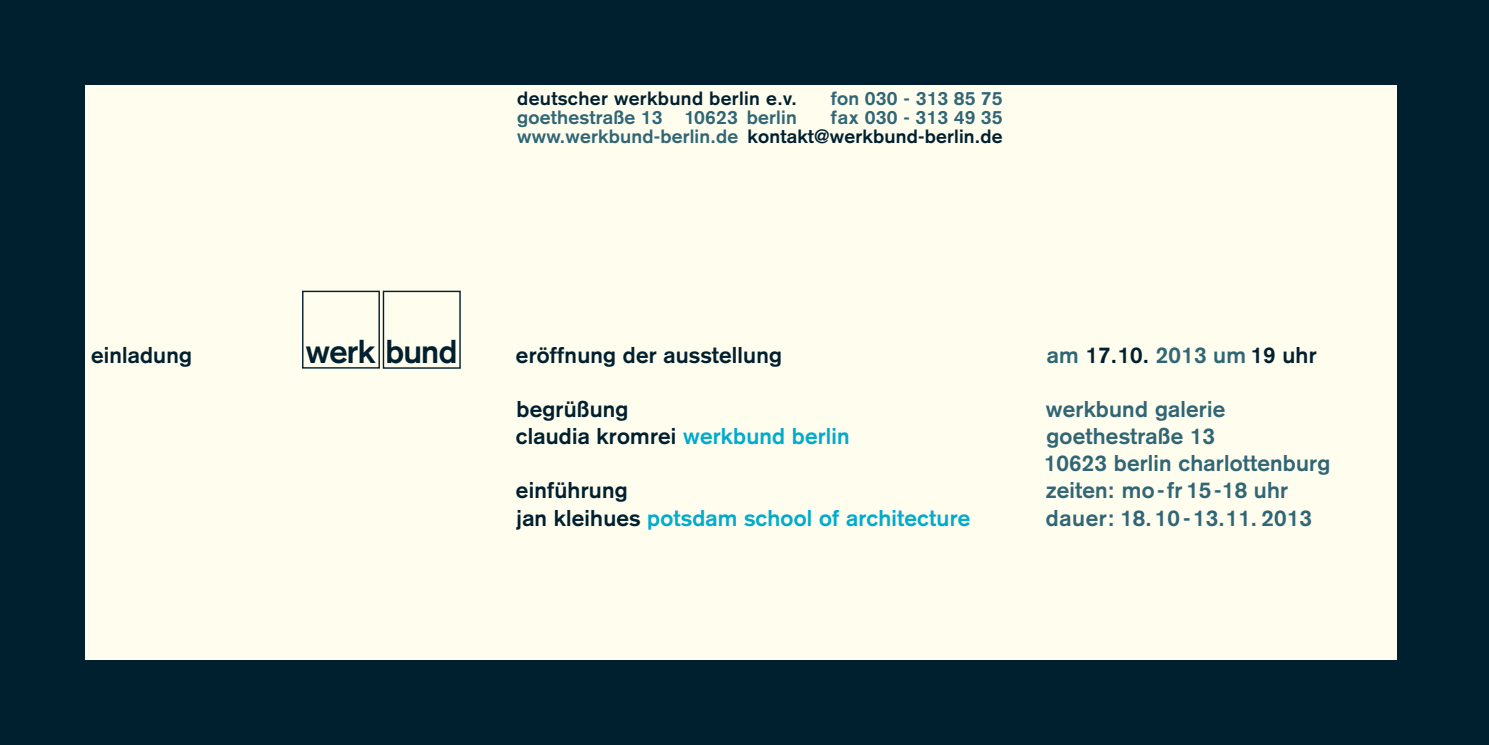
<style>
.page{position:relative;width:1489px;height:745px;background:#fff}
.page>*{position:absolute;margin:0;border:0;box-sizing:border-box;transform-origin:0 0}
.t1{font:700 32.5px "Akzidenz Grotesk";letter-spacing:-.02em;color:#00202f}
.t2{font:700 22.5px/27px "Akzidenz Grotesk";letter-spacing:.01em;color:#306675}
.t3{font:700 22.5px/27px "Akzidenz Grotesk";letter-spacing:.01em;color:#00202f}
.t4{font:700 22.5px/27px "Akzidenz Grotesk";letter-spacing:.01em;color:#00abcd}
.t5{font:700 19px/19px "Akzidenz Grotesk";letter-spacing:.01em;color:#306675;text-align:right}
.t6{font:700 19px "Akzidenz Grotesk";letter-spacing:.02em;color:#00202f}
.s1{color:#00202f}
.s2{color:#00abcd}
.s3{color:#306675}
</style>
<div class="page">
<div style="left:0;top:0;width:1488px;height:744px;background:#00202f"></div>
<div style="left:85px;top:85px;width:1311px;height:574px;background:#fffdee"></div>
<svg style="left:302px;top:290px;width:159px;height:79px"></svg>
<p class="t6" style="left:517px;top:87px;width:281px">deutscher werkbund berlin e.v.</p>
<p class="t5" style="left:830px;top:89px;width:173px">fon 030 - 313 85 75</p>
<p class="t5" style="left:517px;top:108px;width:281px">goethestraße 13 10623 berlin</p>
<p class="t5" style="left:517px;top:108px;width:487px">fax 030 - 313 49 35<br>www.werkbund-berlin.de <span class="s1">kontakt@werkbund-berlin.de</span></p>
<p class="t3" style="left:91px;top:341px;width:103px">einladung</p>
<h1 class="t1" style="left:306px;top:332px;width:153px">werk bund</h1>
<p class="t3" style="left:516px;top:341px;width:267px">eröffnung der ausstellung</p>
<p class="t3" style="left:516px;top:395px;width:335px">begrüßung<br>claudia kromrei <span class="s2">werkbund berlin</span></p>
<p class="t4" style="left:516px;top:476px;width:456px"><span class="s1">einführung<br>jan kleihues</span> potsdam school of architecture</p>
<p class="t3" style="left:1046px;top:341px;width:271px"><span class="s3">am</span> 17.10. <span class="s3">2013 um</span> 19 uhr</p>
<p class="t2" style="left:1043px;top:395px;width:288px">werkbund galerie goethestraße 13<br>10623 berlin charlottenburg zeiten: mo-fr 15-18 uhr dauer: 18.10 -13.11. 2013</p>
</div>
